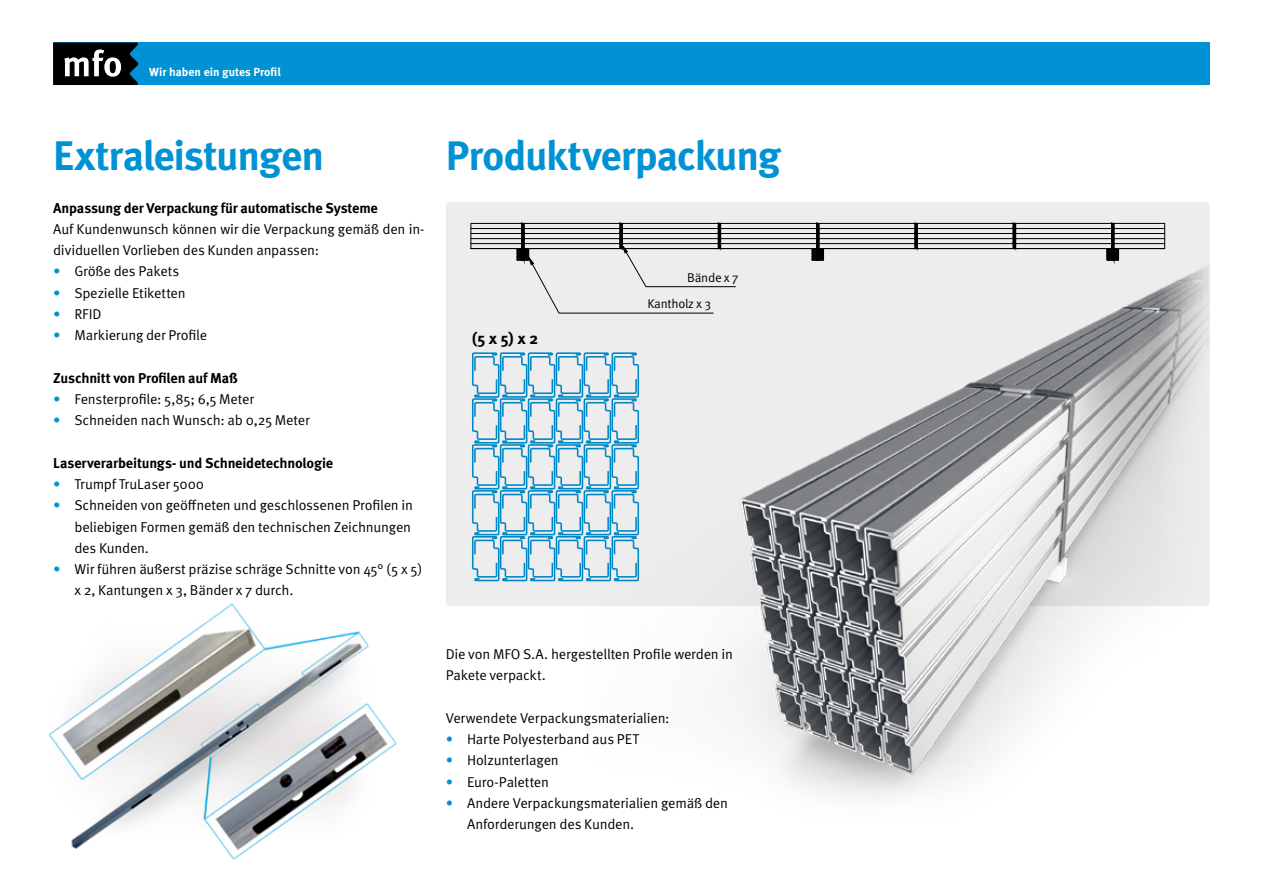
<style>
.page{position:relative;width:1263px;height:893px;background:#fff}
.page>*{position:absolute;margin:0;border:0;box-sizing:border-box;transform-origin:0 0}
.t1{font:700 41.25px "Meta Pro";letter-spacing:-.03em;color:#0092d4}
.t2{font:700 16.05px "Meta Plus";color:#000}
.t3{font:14.25px/21.3px "Meta Pro";letter-spacing:-.015em;color:#000}
.t4{font:700 14.25px "Meta Pro";letter-spacing:-.015em;color:#000}
.t5{font:12.75px "Meta Pro";letter-spacing:-.02em;color:#000}
.t6{font:700 11.7px "Meta Pro";color:#fff}
.s1{color:#0092d4}
</style>
<div class="page">
<div style="left:53px;top:43px;width:1157px;height:42px;background:#0092d4"></div>
<svg style="left:53px;top:43px;width:85px;height:42px;background:#2e3538"></svg>
<div style="left:446px;top:202px;width:764px;height:404px;background:#ededed;border-radius:4px"></div>
<img style="left:586px;top:244px;width:623px;height:554px">
<svg style="left:470px;top:223px;width:695px;height:91px"></svg>
<svg style="left:472px;top:352px;width:167px;height:229px"></svg>
<img style="left:49px;top:603px;width:348px;height:257px">
<p class="t6" style="left:149px;top:65px;width:133px">Wir haben ein gutes Profil</p>
<h1 class="t1" style="left:53px;top:130px;width:273px">Extraleistungen</h1>
<h1 class="t1" style="left:446px;top:130px;width:337px">Produktverpackung</h1>
<p class="t4" style="left:53px;top:199px;width:326px">Anpassung der Verpackung für automatische Systeme</p>
<p class="t3" style="left:53px;top:219px;width:373px">Auf Kundenwunsch können wir die Verpackung gemäß den in&shy;dividuellen Vorlieben des Kunden anpassen:</p>
<p class="t3" style="left:53px;top:261px;width:128px"><span class="s1">•</span> Größe des Pakets</p>
<p class="t3" style="left:53px;top:282px;width:134px"><span class="s1">•</span> Spezielle Etiketten</p>
<p class="t3" style="left:53px;top:304px;width:50px"><span class="s1">•</span> RFID</p>
<p class="t3" style="left:53px;top:325px;width:156px"><span class="s1">•</span> Markierung der Profile</p>
<p class="t4" style="left:53px;top:369px;width:186px">Zuschnitt von Profilen auf Maß</p>
<p class="t3" style="left:53px;top:389px;width:202px"><span class="s1">•</span> Fensterprofile: 5,85; 6,5 Meter</p>
<p class="t3" style="left:53px;top:410px;width:258px"><span class="s1">•</span> Schneiden nach Wunsch: ab 0,25 Meter</p>
<p class="t4" style="left:53px;top:454px;width:281px">Laserverarbeitungs- und Schneidetechnologie</p>
<p class="t3" style="left:53px;top:474px;width:152px"><span class="s1">•</span> Trumpf TruLaser 5000</p>
<p class="t3" style="left:74px;top:495px;width:340px;text-indent:-21px"><span class="s1">•</span> Schneiden von geöffneten und geschlossenen Profilen in beliebigen Formen gemäß den technischen Zeichnungen des Kunden.</p>
<p class="t3" style="left:74px;top:559px;width:349px;text-indent:-21px"><span class="s1">•</span> Wir führen äußerst präzise schräge Schnitte von 45° (5 x 5) x 2, Kantungen x 3, Bänder x 7 durch.</p>
<p class="t5" style="left:687px;top:270px;width:53px">Bände x 7</p>
<p class="t5" style="left:648px;top:296px;width:65px">Kantholz x 3</p>
<p class="t2" style="left:472px;top:329px;width:68px">(5 x 5) x 2</p>
<p class="t3" style="left:446px;top:644px;width:289px">Die von MFO S.A. hergestellten Profile werden in<br>Pakete verpackt.</p>
<p class="t3" style="left:446px;top:708px;width:225px">Verwendete Verpackungsmaterialien:</p>
<p class="t3" style="left:446px;top:729px;width:195px"><span class="s1">•</span> Harte Polyesterband aus PET</p>
<p class="t3" style="left:446px;top:750px;width:115px"><span class="s1">•</span> Holzunterlagen</p>
<p class="t3" style="left:446px;top:771px;width:105px"><span class="s1">•</span> Euro-Paletten</p>
<p class="t3" style="left:467px;top:793px;width:262px;text-indent:-21px"><span class="s1">•</span> Andere Verpackungsmaterialien gemäß den<br>Anforderungen des Kunden.</p>
</div>
